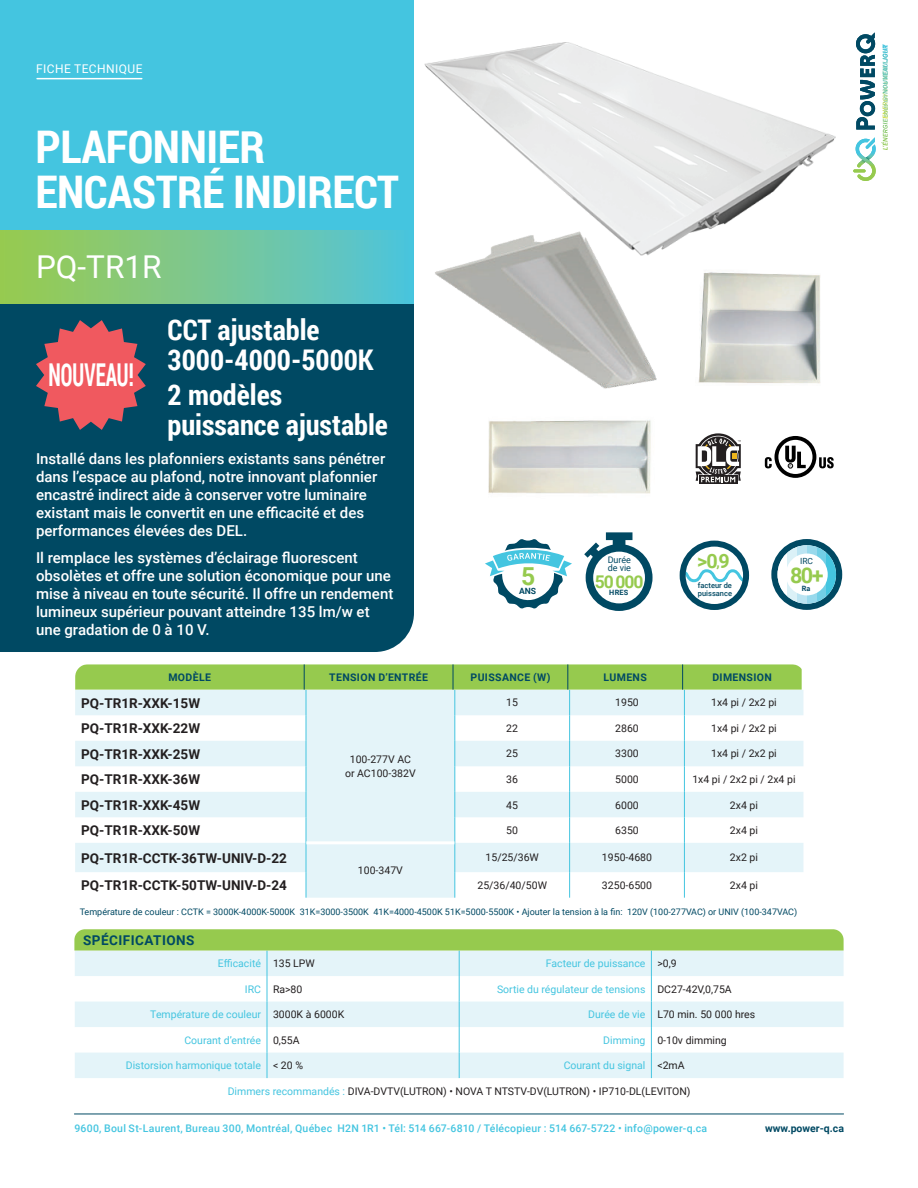
<style>
.page{position:relative;width:918px;height:1188px;background:#fff}
.page>*{position:absolute;margin:0;border:0;box-sizing:border-box;transform-origin:0 0}
.t1{font:700 45px/45px "Roboto Condensed";letter-spacing:-.01em;color:#fff}
.t2{font:700 31.5px "Roboto Condensed";color:#fff;scale:.65 1}
.t3{font:31.5px "Roboto";color:#fff}
.bullets{font:700 28.5px "Roboto Condensed";color:#fff}
.t4{font:700 24.75px "Roboto";color:#96ca4e}
.Text{font:700 21.6px "Roboto";color:#96ca4e}
.Text-2{font:700 19.65px "Roboto";color:#96ca4e}
.Text-3{font:700 17.55px "Roboto";color:#96ca4e}
.bullets-2{font:500 15px/18px "Roboto";color:#fff}
.bold{font:700 13.5px "Roboto";color:#231f20}
.t5{font:700 13.5px "Roboto";letter-spacing:.035em;color:#004963}
.t6{font:12px "Roboto";letter-spacing:.035em;color:#fff}
.Text-4{font:10.5px/13.5px "Roboto";color:#231f20;text-align:center}
.Category{font:10.5px "Roboto";color:#44c5e0}
.t7{font:500 10.5px "Roboto";letter-spacing:.02em;color:#44c5e0}
.t8{font:700 10.5px "Roboto";letter-spacing:.035em;color:#004963}
.t9{font:700 10.5px "Roboto";color:#004963}
.Text-5{font:9px/8.2px "Roboto";color:#004963}
.t10{font:700 8.7px "Roboto";color:#004963}
.Category-2{font:8.4px "Roboto";color:#004963}
.Text-6{font:500 7.5px "Roboto";color:#004963}
.Text-7{font:700 7.35px "Roboto";color:#004963}
.Text-8{font:700 7.2px "Roboto";color:#004963}
.s1{font-size:13.5px}
.s2{color:#44c5e0}
</style>
<div class="page">
<div style="left:0;top:303px;width:414px;height:349px;background:#004963"></div>
<div style="left:0;top:0;width:414px;height:303px;background:#44c5e0"></div>
<div style="left:0;top:230px;width:414px;height:72px;background:linear-gradient(to right,#9dca4c,#51c4db)"></div>
<svg style="left:856px;top:32px;width:19px;height:98px"></svg>
<svg style="left:853px;top:137px;width:23px;height:44px"></svg>
<hr style="left:74px;top:1114px;width:770px;height:1px;background:#004963">
<svg style="left:883px;top:44px;width:5px;height:62px"></svg>
<hr style="left:37px;top:78px;width:105px;height:1px;background:#fff">
<svg style="left:74px;top:929px;width:770px;height:149px"></svg>
<svg style="left:485px;top:539px;width:87px;height:70px"></svg>
<div style="left:771px;top:539px;width:71px;height:71px;background:#004963;border-radius:50%"></div>
<svg style="left:826px;top:545px;width:10px;height:59px"></svg>
<svg style="left:817px;top:547px;width:9px;height:55px"></svg>
<div style="left:807px;top:545px;width:10px;height:59px;background:#98d9ec"></div>
<div style="left:797px;top:545px;width:10px;height:59px;background:#bbe4f2"></div>
<svg style="left:787px;top:547px;width:10px;height:57px"></svg>
<svg style="left:778px;top:545px;width:9px;height:59px"></svg>
<div style="left:786px;top:554px;width:42px;height:41px;background:#fff;border-radius:50%"></div>
<svg style="left:687px;top:569px;width:55px;height:15px"></svg>
<div style="left:680px;top:541px;width:69px;height:69px;border:6px solid #004963;border-radius:50%"></div>
<svg style="left:584px;top:532px;width:69px;height:79px"></svg>
<img style="left:424px;top:42px;width:412px;height:203px">
<img style="left:431px;top:223px;width:240px;height:166px">
<img style="left:488px;top:420px;width:163px;height:74px">
<img style="left:698px;top:272px;width:122px;height:112px">
<svg style="left:765px;top:436px;width:69px;height:42px"></svg>
<svg style="left:699px;top:482px;width:39px;height:2px"></svg>
<svg style="left:696px;top:433px;width:45px;height:49px"></svg>
<svg style="left:36px;top:320px;width:110px;height:110px;background:#a15360"></svg>
<svg style="left:75px;top:664px;width:727px;height:234px"></svg>
<p class="t6" style="left:36px;top:61px;width:108px">FICHE TECHNIQUE</p>
<p class="t1" style="left:35px;top:122px;width:365px">PLAFONNIER<br>ENCASTRÉ INDIRECT</p>
<p class="t3" style="left:36px;top:245px;width:127px">PQ-TR1R</p>
<p class="t2" style="left:49px;top:353px;width:132px">NOUVEAU!</p>
<p class="bullets" style="left:168px;top:310px;width:154px">CCT ajustable</p>
<p class="bullets" style="left:168px;top:340px;width:208px">3000-4000-5000K</p>
<p class="bullets" style="left:168px;top:375px;width:116px">2 modèles</p>
<p class="bullets" style="left:168px;top:405px;width:222px">puissance ajustable</p>
<p class="bullets-2" style="left:36px;top:450px;width:351px">Installé dans les plafonniers existants sans pénétrer dans l’espace au plafond, notre innovant plafonnier encastré indirect aide à conserver votre luminaire existant mais le convertit en une efficacité et des performances élevées des DEL.</p>
<p class="bullets-2" style="left:36px;top:549px;width:359px">Il remplace les systèmes d’éclairage fluorescent obsolètes et offre une solution économique pour une mise à niveau en toute sécurité. Il offre un rendement lumineux supérieur pouvant atteindre 135 lm/w et une gradation de 0 à 10 V.</p>
<h3 class="t4" style="left:521px;top:559px;width:16px">5</h3>
<p class="t10" style="left:519px;top:584px;width:19px">ANS</p>
<p class="Text-5" style="left:608px;top:556px;width:25px">Durée de vie</p>
<p class="Text-3" style="left:595px;top:569px;width:50px">50 000</p>
<p class="Text-7" style="left:609px;top:587px;width:21px">HRES</p>
<p class="Text-2" style="left:697px;top:547px;width:34px">&gt;0<span class="s1">,</span>9</p>
<p class="Text-6" style="left:698px;top:580px;width:36px">facteur de</p>
<p class="Text-6" style="left:698px;top:588px;width:36px">puissance</p>
<p class="t8" style="left:168px;top:670px;width:44px">MODÈLE</p>
<p class="t8" style="left:329px;top:670px;width:100px">TENSION D’ENTRÉE</p>
<p class="t8" style="left:471px;top:670px;width:81px">PUISSANCE (W)</p>
<p class="t8" style="left:604px;top:670px;width:45px">LUMENS</p>
<p class="t8" style="left:712px;top:670px;width:61px">DIMENSION</p>
<p class="bold" style="left:81px;top:693px;width:121px">PQ-TR1R-XXK-15W</p>
<p class="Text-4" style="left:506px;top:696px;width:13px">15</p>
<p class="Text-4" style="left:615px;top:696px;width:25px">1950</p>
<p class="Text-4" style="left:711px;top:696px;width:67px">1x4 pi / 2x2 pi</p>
<p class="Category-2" style="left:800px;top:555px;width:15px">IRC</p>
<p class="Text" style="left:790px;top:560px;width:35px">80+</p>
<p class="Text-8" style="left:802px;top:583px;width:10px">Ra</p>
<p class="bold" style="left:81px;top:719px;width:121px">PQ-TR1R-XXK-22W</p>
<p class="Text-4" style="left:506px;top:721px;width:13px">22</p>
<p class="Text-4" style="left:615px;top:721px;width:25px">2860</p>
<p class="Text-4" style="left:711px;top:721px;width:67px">1x4 pi / 2x2 pi</p>
<p class="bold" style="left:81px;top:744px;width:121px">PQ-TR1R-XXK-25W</p>
<p class="Text-4" style="left:506px;top:747px;width:13px">25</p>
<p class="Text-4" style="left:615px;top:747px;width:25px">3300</p>
<p class="Text-4" style="left:711px;top:747px;width:67px">1x4 pi / 2x2 pi</p>
<p class="bold" style="left:81px;top:770px;width:121px">PQ-TR1R-XXK-36W</p>
<p class="Text-4" style="left:506px;top:772px;width:13px">36</p>
<p class="Text-4" style="left:615px;top:772px;width:25px">5000</p>
<p class="Text-4" style="left:692px;top:772px;width:105px">1x4 pi / 2x2 pi / 2x4 pi</p>
<p class="bold" style="left:81px;top:795px;width:121px">PQ-TR1R-XXK-45W</p>
<p class="Text-4" style="left:506px;top:798px;width:13px">45</p>
<p class="Text-4" style="left:615px;top:798px;width:25px">6000</p>
<p class="Text-4" style="left:730px;top:798px;width:30px">2x4 pi</p>
<p class="bold" style="left:81px;top:821px;width:121px">PQ-TR1R-XXK-50W</p>
<p class="Text-4" style="left:506px;top:823px;width:13px">50</p>
<p class="Text-4" style="left:615px;top:823px;width:25px">6350</p>
<p class="Text-4" style="left:730px;top:823px;width:30px">2x4 pi</p>
<p class="bold" style="left:81px;top:848px;width:207px">PQ-TR1R-CCTK-36TW-UNIV-D-22</p>
<p class="Text-4" style="left:358px;top:863px;width:46px">100-347V</p>
<p class="Text-4" style="left:345px;top:753px;width:72px">100-277V AC or AC100-382V</p>
<p class="Text-4" style="left:486px;top:851px;width:55px">15/25/36W</p>
<p class="Text-4" style="left:602px;top:851px;width:52px">1950-4680</p>
<p class="Text-4" style="left:730px;top:851px;width:30px">2x2 pi</p>
<p class="bold" style="left:81px;top:876px;width:207px">PQ-TR1R-CCTK-50TW-UNIV-D-24</p>
<p class="Text-4" style="left:477px;top:878px;width:71px">25/36/40/50W</p>
<p class="Text-4" style="left:602px;top:878px;width:52px">3250-6500</p>
<p class="Text-4" style="left:730px;top:878px;width:30px">2x4 pi</p>
<p class="Text-5" style="left:80px;top:907px;width:719px">Température de couleur : CCTK = 3000K-4000K-5000K 31K=3000-3500K 41K=4000-4500K 51K=5000-5500K • Ajouter la tension à la fin: 120V (100-277VAC) or UNIV (100-347VAC)</p>
<p class="t5" style="left:83px;top:931px;width:113px">SPÉCIFICATIONS</p>
<p class="Category" style="left:218px;top:956px;width:45px">Efficacité</p>
<p class="Text-4" style="left:273px;top:956px;width:43px">135 LPW</p>
<p class="Category" style="left:546px;top:956px;width:101px">Facteur de puissance</p>
<p class="Text-4" style="left:657px;top:956px;width:21px">&gt;0,9</p>
<p class="Category" style="left:245px;top:982px;width:18px">IRC</p>
<p class="Text-4" style="left:273px;top:982px;width:31px">Ra&gt;80</p>
<p class="Category" style="left:497px;top:982px;width:150px">Sortie du régulateur de tensions</p>
<p class="Text-4" style="left:657px;top:982px;width:76px">DC27-42V,0,75A</p>
<p class="Category" style="left:150px;top:1007px;width:112px">Température de couleur</p>
<p class="Text-4" style="left:273px;top:1007px;width:73px">3000K à 6000K</p>
<p class="Category" style="left:588px;top:1007px;width:59px">Durée de vie</p>
<p class="Text-4" style="left:657px;top:1007px;width:99px">L70 min. 50 000 hres</p>
<p class="Category" style="left:184px;top:1033px;width:78px">Courant d’entrée</p>
<p class="Text-4" style="left:273px;top:1033px;width:28px">0,55A</p>
<p class="Category" style="left:603px;top:1033px;width:44px">Dimming</p>
<p class="Text-4" style="left:657px;top:1033px;width:71px">0-10v dimming</p>
<p class="Category" style="left:126px;top:1058px;width:137px">Distorsion harmonique totale</p>
<p class="Text-4" style="left:273px;top:1058px;width:32px">&lt; 20 %</p>
<p class="Category" style="left:564px;top:1058px;width:83px">Courant du signal</p>
<p class="Text-4" style="left:657px;top:1058px;width:29px">&lt;2mA</p>
<p class="Text-4" style="left:228px;top:1084px;width:464px"><span class="s2">Dimmers recommandés :</span> DIVA-DVTV(LUTRON) • NOVA T NTSTV-DV(LUTRON) • IP710-DL(LEVITON)</p>
<p class="t7" style="left:74px;top:1121px;width:634px">9600, Boul St-Laurent, Bureau 300, Montréal, Québec H2N 1R1 • Tél: 514 667-6810 / Télécopieur : 514 667-5722 • info@power-q.ca</p>
<p class="t9" style="left:765px;top:1121px;width:80px">www.power-q.ca</p>
</div>
